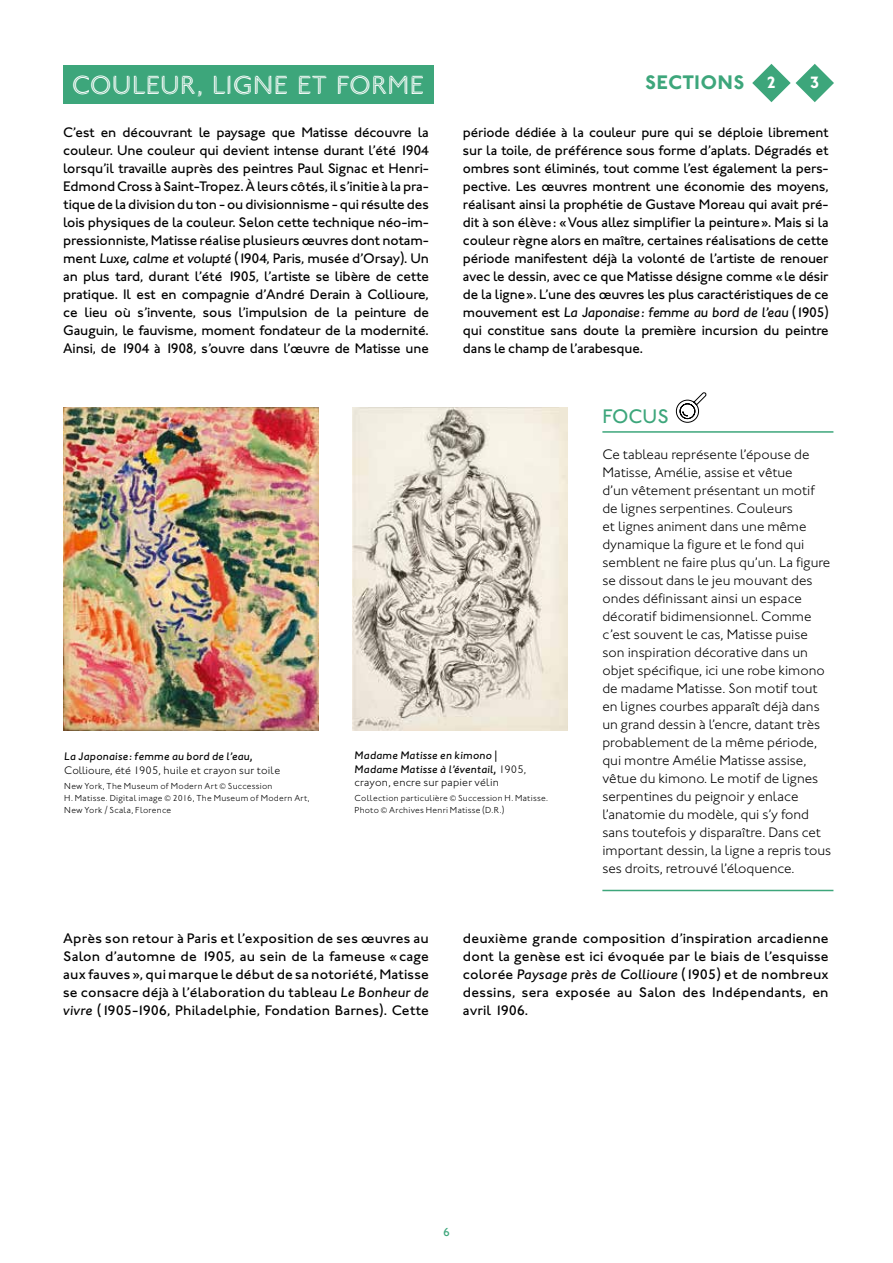
<style>
.page{position:relative;width:893px;height:1263px;background:#fff}
.page>*{position:absolute;margin:0;border:0;box-sizing:border-box;transform-origin:0 0}
.t1{font:27px "Johnston ITC MBAL Medium";letter-spacing:.005em;color:#fff}
.t2{font:700 20.25px "Johnston ITC";letter-spacing:.01em;color:#3da67b}
.t3{font:500 20.25px "Johnston ITC";color:#3da67b}
.t4{font:700 16.95px "Johnston ITC";color:#fff}
.t5{font:500 14.25px/18px "Johnston ITC";letter-spacing:-.01em;color:#000;text-align:justify}
.t6{font:300 14.25px/18px "Johnston ITC";color:#000}
.t7{font:italic 500 14.25px "Johnston ITC Pro";letter-spacing:-.01em;color:#000}
.t8{font:500 12px "Johnston ITC";color:#3da67b}
.t9{font:italic 500 11.25px/13.5px "Johnston ITC Pro";letter-spacing:.025em;color:#000}
.t10{font:300 11.25px "Johnston ITC";letter-spacing:.015em;color:#000}
.t11{font:300 9px/12px "Johnston ITC";letter-spacing:.03em;color:#000}
.s1{font-size:16.95px;color:#fff}
.s2{font-family:"Johnston ITC Pro";font-style:italic}
.s3{font-family:"Johnston ITC";font-style:normal}
.s4{font-family:"Johnston ITC";font-weight:300;font-style:normal}
</style>
<div class="page">
<div style="left:63px;top:65px;width:371px;height:38px;background:#3da67b"></div>
<svg style="left:752px;top:64px;width:82px;height:38px"></svg>
<img style="left:64px;top:407px;width:255px;height:323px">
<img style="left:353px;top:407px;width:215px;height:323px">
<hr style="left:602px;top:431px;width:231px;height:2px;background:#3da67b">
<hr style="left:602px;top:890px;width:231px;height:1px;background:#3da67b">
<svg style="left:676px;top:392px;width:31px;height:31px"></svg>
<h2 class="t2" style="left:645px;top:70px;width:133px">SECTIONS <span class="s1">2</span></h2>
<p class="t4" style="left:810px;top:73px;width:12px">3</p>
<h1 class="t1" style="left:72px;top:71px;width:354px">COULEUR, LIGNE ET FORME</h1>
<p class="t5" style="left:63px;top:123px;width:367px">C’est en découvrant le paysage que Matisse découvre la couleur. Une couleur qui devient intense durant l’été 1904 lorsqu’il travaille auprès des peintres Paul Signac et Henri-Edmond Cross à Saint-Tropez. À leurs côtés, il s’initie à la pra&shy;tique de la division du ton - ou divisionnisme - qui résulte des lois physiques de la couleur. Selon cette technique néo-im&shy;pressionniste, Matisse réalise plusieurs œuvres dont notam&shy;ment <span class="s2">Luxe, calme et volupté</span> (1904, Paris, musée d’Orsay). Un an plus tard, durant l’été 1905, l’artiste se libère de cette pratique. Il est en compagnie d’André Derain à Collioure, ce lieu où s’invente, sous l’impulsion de la peinture de Gauguin, le fauvisme, moment fondateur de la modernité.<br>Ainsi, de 1904 à 1908, s’ouvre dans l’œuvre de Matisse une</p>
<p class="t5" style="left:463px;top:123px;width:367px">période dédiée à la couleur pure qui se déploie librement sur la toile, de préférence sous forme d’aplats. Dégradés et ombres sont éliminés, tout comme l’est également la pers&shy;pective. Les œuvres montrent une économie des moyens, réalisant ainsi la prophétie de Gustave Moreau qui avait pré&shy;dit à son élève: «Vous allez simplifier la peinture». Mais si la couleur règne alors en maître, certaines réalisations de cette période manifestent déjà la volonté de l’artiste de renouer avec le dessin, avec ce que Matisse désigne comme «le désir de la ligne». L’une des œuvres les plus caractéristiques de ce</p>
<p class="t7" style="left:463px;top:304px;width:367px"><span class="s3">mouvement est</span> La Japonaise: femme au bord de l’eau <span class="s3">(1905)</span></p>
<p class="t5" style="left:463px;top:321px;width:367px">qui constitue sans doute la première incursion du peintre dans le champ de l’arabesque.</p>
<p class="t9" style="left:64px;top:750px;width:190px">La Japonaise: femme au bord de l’eau,</p>
<p class="t10" style="left:64px;top:763px;width:217px">Collioure, été 1905, huile et crayon sur toile</p>
<p class="t11" style="left:64px;top:780px;width:247px">New York, The Museum of Modern Art © Succession<br>H. Matisse. Digital image © 2016, The Museum of Modern Art,<br>New York / Scala, Florence</p>
<p class="t9" style="left:355px;top:749px;width:173px">Madame Matisse en kimono |<br>Madame Matisse à l’éventail, <span class="s4">1905,</span></p>
<p class="t10" style="left:355px;top:776px;width:146px">crayon, encre sur papier vélin</p>
<p class="t11" style="left:355px;top:792px;width:195px">Collection particulière © Succession H. Matisse.<br>Photo © Archives Henri Matisse (D.R.)</p>
<h2 class="t3" style="left:602px;top:404px;width:68px">FOCUS</h2>
<p class="t6" style="left:602px;top:445px;width:230px">Ce tableau représente l’épouse de Matisse, Amélie, assise et vêtue<br>d’un vêtement présentant un motif de lignes serpentines. Couleurs<br>et lignes animent dans une même dynamique la figure et le fond qui semblent ne faire plus qu’un. La figure se dissout dans le jeu mouvant des ondes définissant ainsi un espace décoratif bidimensionnel. Comme c’est souvent le cas, Matisse puise son inspiration décorative dans un objet spécifique, ici une robe kimono de madame Matisse. Son motif tout en lignes courbes apparaît déjà dans un grand dessin à l’encre, datant très probablement de la même période, qui montre Amélie Matisse assise, vêtue du kimono. Le motif de lignes serpentines du peignoir y enlace l’anatomie du modèle, qui s’y fond sans toutefois y disparaître. Dans cet important dessin, la ligne a repris tous ses droits, retrouvé l’éloquence.</p>
<p class="t5" style="left:63px;top:929px;width:367px">Après son retour à Paris et l’exposition de ses œuvres au Salon d’automne de 1905, au sein de la fameuse « cage aux fauves », qui marque le début de sa notoriété, Matisse se consacre déjà à l’élaboration du tableau <span class="s2">Le Bonheur de vivre</span> (1905-1906, Philadelphie, Fondation Barnes). Cette</p>
<p class="t5" style="left:463px;top:929px;width:367px">deuxième grande composition d’inspiration arcadienne dont la genèse est ici évoquée par le biais de l’esquisse colorée <span class="s2">Paysage près de Collioure</span> (1905) et de nombreux dessins, sera exposée au Salon des Indépendants, en avril 1906.</p>
<p class="t8" style="left:443px;top:1224px;width:8px">6</p>
</div>
